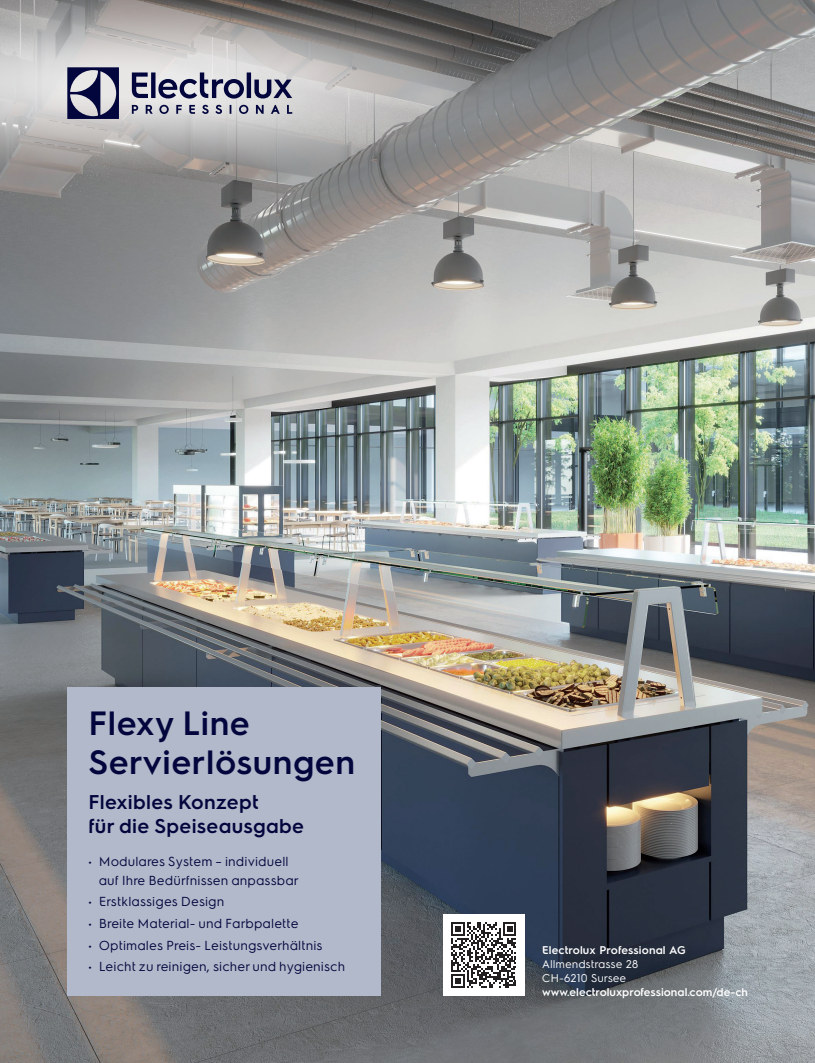
<style>
.page{position:relative;width:815px;height:1063px;background:#fff}
.page>*{position:absolute;margin:0;border:0;box-sizing:border-box;transform-origin:0 0}
.t1{font:600 33.75px/39px "Electrolux Sans";letter-spacing:.015em;color:#02063d}
.t2{font:600 20px/23.8px "Electrolux Sans";letter-spacing:.015em;color:#02063d}
.t3{font:13.12px/18.1px "Electrolux Sans";letter-spacing:.015em;color:#02063d}
.t4{font:600 11.25px "Electrolux Sans";color:#fff}
.t5{font:11.25px/13.8px "Electrolux Sans";letter-spacing:.01em;color:#fff}
</style>
<div class="page">
<img style="left:0;top:0;width:815px;height:1063px">
<img style="left:0;top:0;width:589px;height:177px">
<div style="left:67px;top:687px;width:313px;height:309px;background:#b2b9ca"></div>
<div style="left:443px;top:914px;width:81px;height:82px;background:#fff"></div>
<svg style="left:451px;top:922px;width:65px;height:66px"></svg>
<svg style="left:67px;top:67px;width:225px;height:52px;background:#9fa0b0"></svg>
<h1 class="t1" style="left:88px;top:701px;width:268px">Flexy Line<br>Servierlösungen</h1>
<h2 class="t2" style="left:88px;top:789px;width:217px">Flexibles Konzept<br>für die Speiseausgabe</h2>
<p class="t3" style="left:99px;top:852px;width:201px;text-indent:-11px">• Modulares System – individuell auf Ihre Bedürfnissen anpassbar</p>
<p class="t3" style="left:88px;top:892px;width:138px">• Erstklassiges Design</p>
<p class="t3" style="left:88px;top:913px;width:212px">• Breite Material- und Farbpalette</p>
<p class="t3" style="left:88px;top:935px;width:236px">• Optimales Preis- Leistungsverhältnis</p>
<p class="t3" style="left:88px;top:957px;width:259px">• Leicht zu reinigen, sicher und hygienisch</p>
<p class="t4" style="left:542px;top:943px;width:145px">Electrolux Professional AG</p>
<p class="t5" style="left:542px;top:957px;width:98px">Allmendstrasse 28<br>CH-6210 Sursee</p>
<p class="t4" style="left:542px;top:984px;width:207px">www.electroluxprofessional.com/de-ch</p>
</div>
